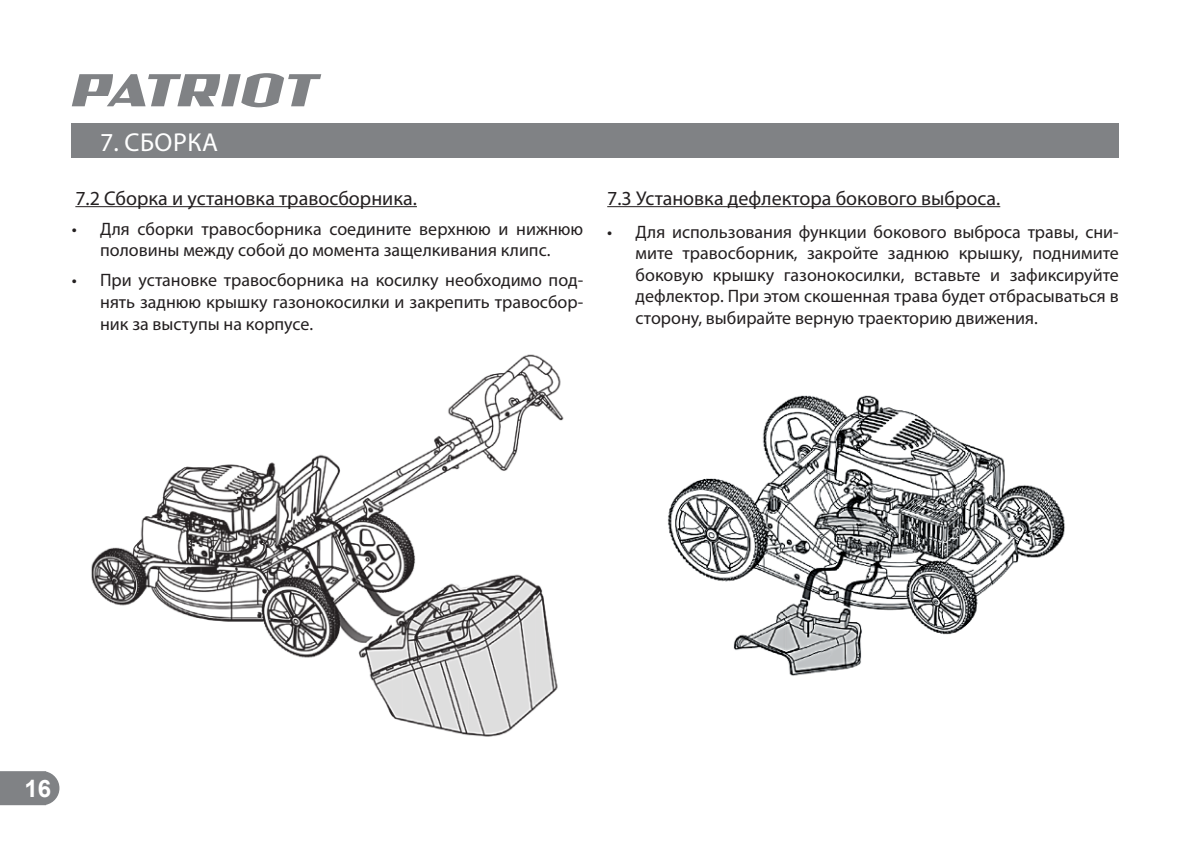
<style>
.page{position:relative;width:1193px;height:843px;background:#fff}
.page>*{position:absolute;margin:0;border:0;box-sizing:border-box;transform-origin:0 0}
.t1{font:26px "Myriad Pro";letter-spacing:.02em;color:#fff}
.t2{font:700 24px "Arial";color:#fff}
.t3{font:20px "Myriad Pro";color:#231f20}
.t4{font:18px/21.6px "Myriad Pro";color:#231f20;text-align:justify}
</style>
<div class="page">
<svg style="left:0;top:771px;width:59px;height:34px;background:#87898c"></svg>
<svg style="left:72px;top:73px;width:249px;height:34px"></svg>
<hr style="left:75px;top:206px;width:342px;height:1px;background:#231f20">
<hr style="left:607px;top:206px;width:393px;height:1px;background:#231f20">
<div style="left:72px;top:124px;width:1046px;height:34px;background:#808285"></div>
<img style="left:91px;top:354px;width:473px;height:383px">
<img style="left:667px;top:395px;width:398px;height:281px">
<h1 class="t1" style="left:100px;top:130px;width:119px">7. СБОРКА</h1>
<p class="t3" style="left:75px;top:188px;width:343px">7.2 Сборка и установка травосборника.</p>
<p class="t4" style="left:72px;top:219px;width:513px;text-align:center">• Для сборки травосборника соедините верхнюю и нижнюю половины между собой до момента защелкивания клипс.</p>
<p class="t4" style="left:100px;top:270px;width:484px;text-indent:-28px">• При установке травосборника на косилку необходимо под&shy;нять заднюю крышку газонокосилки и закрепить травосбор&shy;ник за выступы на корпусе.</p>
<p class="t3" style="left:607px;top:188px;width:394px">7.3 Установка дефлектора бокового выброса.</p>
<p class="t4" style="left:635px;top:221px;width:484px;text-indent:-28px">• Для использования функции бокового выброса травы, сни&shy;мите травосборник, закройте заднюю крышку, поднимите боковую крышку газонокосилки, вставьте и зафиксируйте дефлектор. При этом скошенная трава будет отбрасываться в сторону, выбирайте верную траекторию движения.</p>
<h2 class="t2" style="left:24px;top:774px;width:28px">16</h2>
</div>
